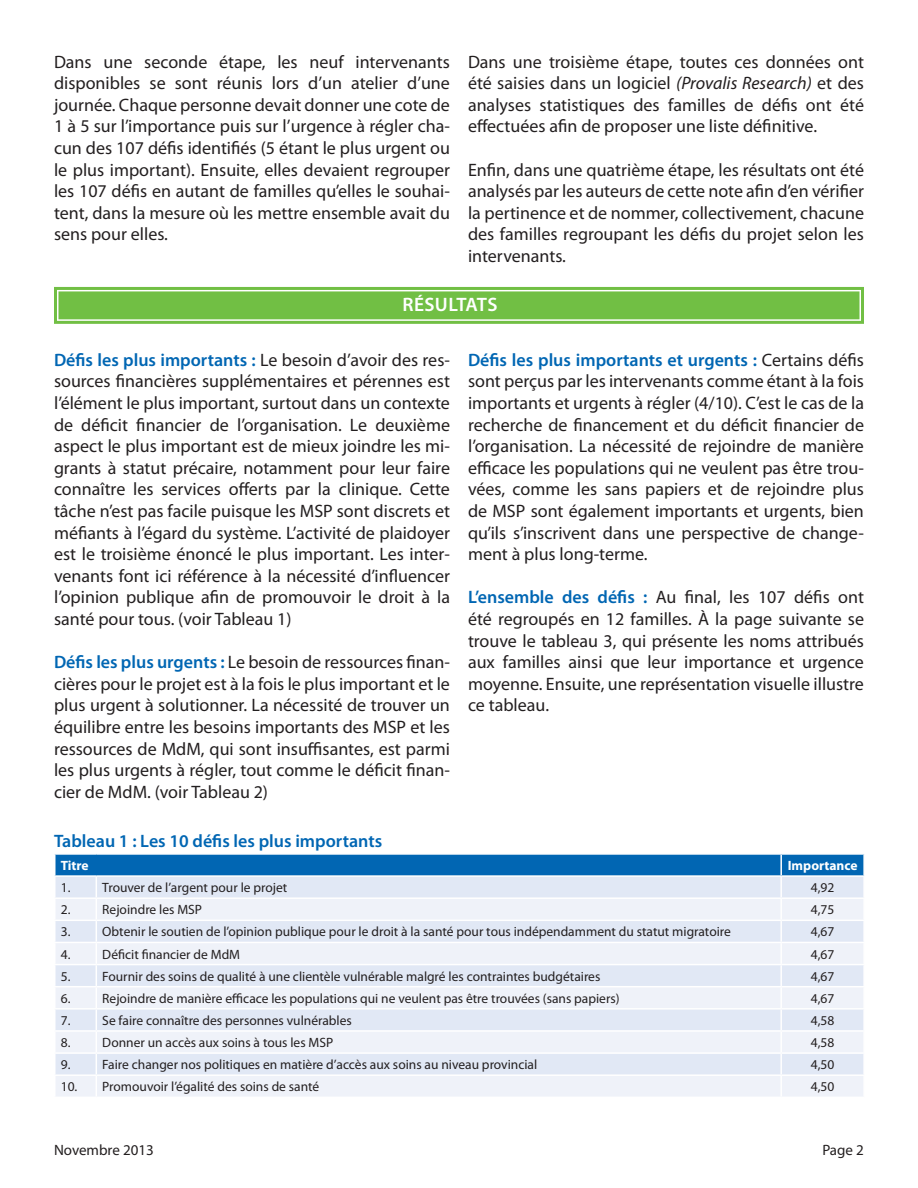
<style>
.page{position:relative;width:918px;height:1188px;background:#fff}
.page>*{position:absolute;margin:0;border:0;box-sizing:border-box;transform-origin:0 0}
.t1{font:600 19.5px "Myriad Pro";letter-spacing:.015em;color:#fff}
.t2{font:18px/21.6px "Myriad Pro";color:#231f20;text-align:justify}
.t3{font:600 18px "Myriad Pro";color:#0166b3}
.t4{font:15px "Myriad Pro";color:#231f20}
.t5{font:13.5px "Myriad Pro";color:#231f20}
.t6{font:700 13.5px "Myriad Pro";color:#fff}
.s1{font-style:italic}
.s2{font-weight:600;color:#0166b3}
</style>
<div class="page">
<svg style="left:54px;top:287px;width:810px;height:37px;background:#82c65a"></svg>
<div style="left:58px;top:291px;width:802px;height:28px;border:2px solid #71bf44"></div>
<div style="left:61px;top:294px;width:796px;height:22px;border:3px solid #71bf44"></div>
<svg style="left:55px;top:854px;width:809px;height:242px"></svg>
<hr style="left:781px;top:1074px;width:84px;height:2px;background:#fff">
<hr style="left:780px;top:1076px;width:2px;height:21px;background:#fff">
<hr style="left:863px;top:1076px;width:2px;height:21px;background:#fff">
<p class="t2" style="left:54px;top:50px;width:398px">Dans une seconde étape, les neuf intervenants disponibles se sont réunis lors d’un atelier d’une journée. Chaque personne devait donner une cote de 1 à 5 sur l’importance puis sur l’urgence à régler cha&shy;cun des 107 défis identifiés (5 étant le plus urgent ou le plus important). Ensuite, elles devaient regrouper les 107 défis en autant de familles qu’elles le souhai&shy;tent, dans la mesure où les mettre ensemble avait du sens pour elles.</p>
<p class="t2" style="left:468px;top:50px;width:398px">Dans une troisième étape, toutes ces données ont été saisies dans un logiciel <span class="s1">(Provalis Research)</span> et des analyses statistiques des familles de défis ont été effectuées afin de proposer une liste définitive.</p>
<p class="t2" style="left:468px;top:158px;width:398px">Enfin, dans une quatrième étape, les résultats ont été analysés par les auteurs de cette note afin d’en vérifier la pertinence et de nommer, collectivement, chacune des familles regroupant les défis du projet selon les intervenants.</p>
<p class="t1" style="left:403px;top:292px;width:96px">RÉSULTATS</p>
<p class="t2" style="left:54px;top:349px;width:398px"><span class="s2">Défis les plus importants :</span> Le besoin d’avoir des res&shy;sources financières supplémentaires et pérennes est l’élément le plus important, surtout dans un contexte de déficit financier de l’organisation. Le deuxième aspect le plus important est de mieux joindre les mi&shy;grants à statut précaire, notamment pour leur faire connaître les services offerts par la clinique. Cette tâche n’est pas facile puisque les MSP sont discrets et méfiants à l’égard du système. L’activité de plaidoyer est le troisième énoncé le plus important. Les inter&shy;venants font ici référence à la nécessité d’influencer l’opinion publique afin de promouvoir le droit à la santé pour tous. (voir Tableau 1)</p>
<p class="t2" style="left:54px;top:651px;width:398px"><span class="s2">Défis les plus urgents :</span> Le besoin de ressources finan&shy;cières pour le projet est à la fois le plus important et le plus urgent à solutionner. La nécessité de trouver un équilibre entre les besoins importants des MSP et les ressources de MdM, qui sont insuffisantes, est parmi les plus urgents à régler, tout comme le déficit finan&shy;cier de MdM. (voir Tableau 2)</p>
<p class="t2" style="left:468px;top:349px;width:398px"><span class="s2">Défis les plus importants et urgents :</span> Certains défis sont perçus par les intervenants comme étant à la fois importants et urgents à régler (4/10). C’est le cas de la recherche de financement et du déficit financier de l’organisation. La nécessité de rejoindre de manière efficace les populations qui ne veulent pas être trou&shy;vées, comme les sans papiers et de rejoindre plus de MSP sont également importants et urgents, bien qu’ils s’inscrivent dans une perspective de change&shy;ment à plus long-terme.</p>
<p class="t2" style="left:468px;top:586px;width:398px"><span class="s2">L’ensemble des défis :</span> Au final, les 107 défis ont été regroupés en 12 familles. À la page suivante se trouve le tableau 3, qui présente les noms attribués aux familles ainsi que leur importance et urgence moyenne. Ensuite, une représentation visuelle illustre ce tableau.</p>
<p class="t3" style="left:54px;top:830px;width:330px">Tableau 1 : Les 10 défis les plus importants</p>
<p class="t6" style="left:61px;top:857px;width:29px">Titre</p>
<p class="t6" style="left:788px;top:857px;width:71px">Importance</p>
<p class="t5" style="left:61px;top:879px;width:11px">1.</p>
<p class="t5" style="left:102px;top:879px;width:187px">Trouver de l’argent pour le projet</p>
<p class="t5" style="left:811px;top:879px;width:25px">4,92</p>
<p class="t5" style="left:61px;top:901px;width:11px">2.</p>
<p class="t5" style="left:102px;top:901px;width:101px">Rejoindre les MSP</p>
<p class="t5" style="left:811px;top:901px;width:25px">4,75</p>
<p class="t5" style="left:61px;top:924px;width:11px">3.</p>
<p class="t5" style="left:102px;top:924px;width:630px">Obtenir le soutien de l’opinion publique pour le droit à la santé pour tous indépendamment du statut migratoire</p>
<p class="t5" style="left:811px;top:924px;width:25px">4,67</p>
<p class="t5" style="left:61px;top:946px;width:11px">4.</p>
<p class="t5" style="left:102px;top:946px;width:139px">Déficit financier de MdM</p>
<p class="t5" style="left:811px;top:946px;width:25px">4,67</p>
<p class="t5" style="left:61px;top:968px;width:11px">5.</p>
<p class="t5" style="left:102px;top:968px;width:500px">Fournir des soins de qualité à une clientèle vulnérable malgré les contraintes budgétaires</p>
<p class="t5" style="left:811px;top:968px;width:25px">4,67</p>
<p class="t5" style="left:61px;top:990px;width:11px">6.</p>
<p class="t5" style="left:102px;top:990px;width:519px">Rejoindre de manière efficace les populations qui ne veulent pas être trouvées (sans papiers)</p>
<p class="t5" style="left:811px;top:990px;width:25px">4,67</p>
<p class="t5" style="left:61px;top:1012px;width:11px">7.</p>
<p class="t5" style="left:102px;top:1012px;width:251px">Se faire connaître des personnes vulnérables</p>
<p class="t5" style="left:811px;top:1012px;width:25px">4,58</p>
<p class="t5" style="left:61px;top:1034px;width:11px">8.</p>
<p class="t5" style="left:102px;top:1034px;width:233px">Donner un accès aux soins à tous les MSP</p>
<p class="t5" style="left:811px;top:1034px;width:25px">4,58</p>
<p class="t5" style="left:61px;top:1056px;width:11px">9.</p>
<p class="t5" style="left:102px;top:1056px;width:437px">Faire changer nos politiques en matière d’accès aux soins au niveau provincial</p>
<p class="t5" style="left:811px;top:1056px;width:25px">4,50</p>
<p class="t5" style="left:61px;top:1078px;width:18px">10.</p>
<p class="t5" style="left:102px;top:1078px;width:219px">Promouvoir l’égalité des soins de santé</p>
<p class="t5" style="left:811px;top:1078px;width:25px">4,50</p>
<p class="t4" style="left:54px;top:1140px;width:101px">Novembre 2013</p>
<p class="t4" style="left:822px;top:1140px;width:43px">Page 2</p>
</div>
